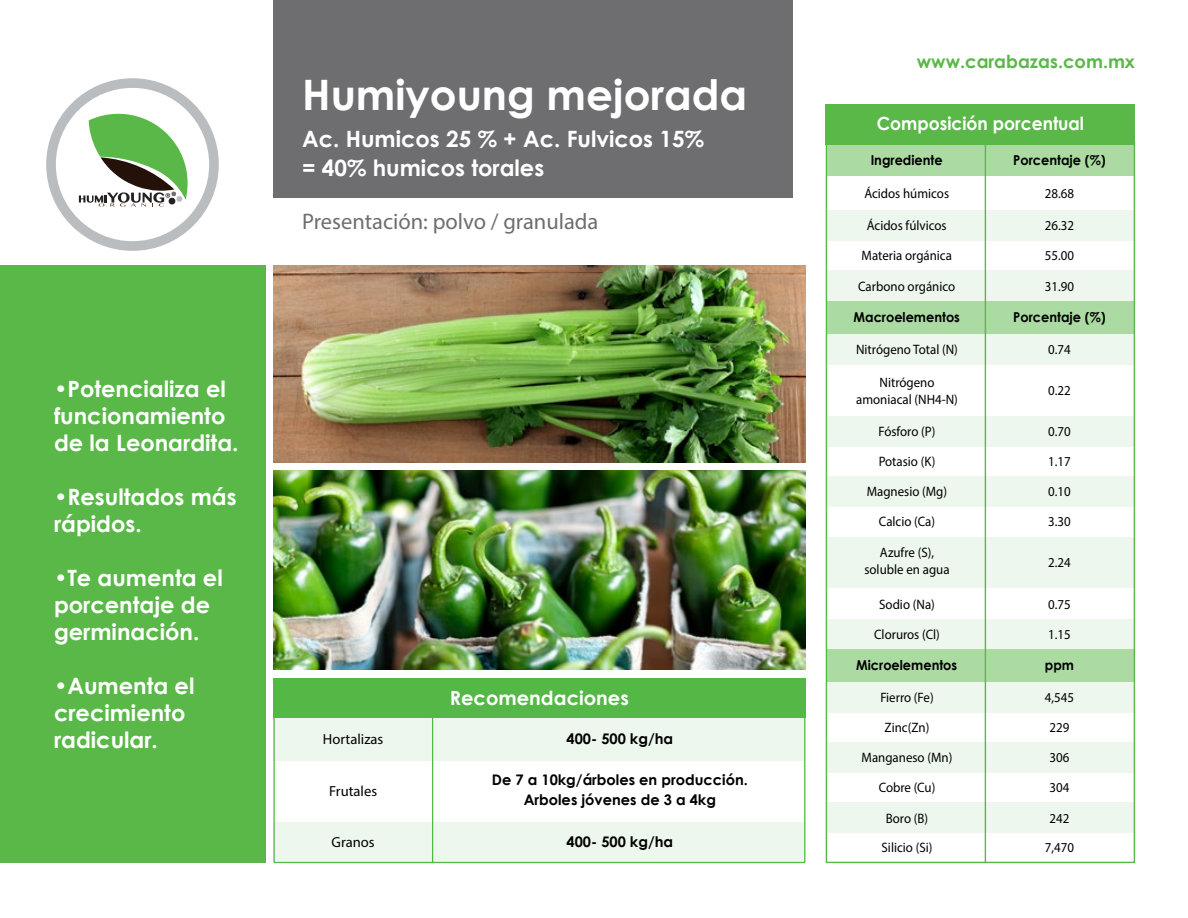
<style>
.page{position:relative;width:1188px;height:918px;background:#fff}
.page>*{position:absolute;margin:0;border:0;box-sizing:border-box;transform-origin:0 0}
.t1{font:700 42px "Century Gothic";color:#fff}
.t2{font:700 22.5px/27px "Century Gothic";color:#fff}
.t3{font:22.5px "Myriad Pro";color:#6e6e70}
.t4{font:700 19.5px "Century Gothic";color:#fff}
.t5{font:700 18.15px "Century Gothic";color:#fff;scale:.95 1}
.t6{font:700 18px "Century Gothic";color:#59b847}
.t7{font:700 14.55px/19.5px "Century Gothic";color:#000;text-align:center}
.t8{font:14.55px "Myriad Pro";color:#000}
.t9{font:13.65px/16.8px "Myriad Pro";color:#000;text-align:center;scale:.95 1}
.t10{font:700 13.65px "Century Gothic";color:#000;scale:.95 1}
</style>
<div class="page">
<div style="left:46px;top:78px;width:173px;height:173px;background:#babdbf;border-radius:50%"></div>
<div style="left:56px;top:88px;width:153px;height:153px;background:#fff;border-radius:50%"></div>
<svg style="left:79px;top:114px;width:109px;height:93px"></svg>
<div style="left:827px;top:210px;width:307px;height:30px;background:#edf7ed"></div>
<div style="left:827px;top:334px;width:308px;height:30px;background:#edf7ed"></div>
<div style="left:827px;top:271px;width:307px;height:30px;background:#edf7ed"></div>
<div style="left:827px;top:416px;width:308px;height:31px;background:#edf7ed"></div>
<div style="left:827px;top:682px;width:308px;height:31px;background:#edf7ed"></div>
<div style="left:827px;top:803px;width:308px;height:30px;background:#edf7ed"></div>
<div style="left:827px;top:537px;width:308px;height:50px;background:#edf7ed"></div>
<div style="left:827px;top:619px;width:308px;height:30px;background:#edf7ed"></div>
<div style="left:827px;top:476px;width:308px;height:31px;background:#edf7ed"></div>
<div style="left:827px;top:742px;width:308px;height:31px;background:#edf7ed"></div>
<div style="left:827px;top:143px;width:307px;height:33px;background:#abdba3"></div>
<div style="left:827px;top:301px;width:308px;height:33px;background:#abdba3"></div>
<div style="left:827px;top:649px;width:308px;height:33px;background:#abdba3"></div>
<div style="left:826px;top:104px;width:309px;height:40px;background:#59b847"></div>
<hr style="left:985px;top:141px;width:1px;height:721px;background:#59b847">
<div style="left:273px;top:679px;width:532px;height:39px;background:#54b847"></div>
<div style="left:274px;top:718px;width:531px;height:43px;background:#edf7ed"></div>
<div style="left:274px;top:822px;width:531px;height:41px;background:#edf7ed"></div>
<hr style="left:432px;top:714px;width:1px;height:148px;background:#54b847">
<hr style="left:274px;top:862px;width:531px;height:1px;background:#54b847">
<hr style="left:273px;top:714px;width:2px;height:148px;background:#54b847">
<hr style="left:804px;top:714px;width:1px;height:148px;background:#54b847">
<img style="left:273px;top:266px;width:532px;height:197px">
<img style="left:273px;top:471px;width:532px;height:199px">
<div style="left:0;top:266px;width:265px;height:597px;background:#59b847"></div>
<div style="left:273px;top:0;width:520px;height:198px;background:#6e6e70"></div>
<h2 class="t2" style="left:54px;top:374px;width:186px">•Potencializa el funcionamiento de la Leonardita.</h2>
<h2 class="t2" style="left:54px;top:482px;width:184px">•Resultados más rápidos.</h2>
<h2 class="t2" style="left:54px;top:563px;width:170px">•Te aumenta el porcentaje de germinación.</h2>
<h2 class="t2" style="left:54px;top:671px;width:142px">•Aumenta el crecimiento radicular.</h2>
<h2 class="t2" style="left:20px;top:496px;width:186px">de la Leonardita.</h2>
<h1 class="t1" style="left:302px;top:63px;width:447px">Humiyoung mejorada</h1>
<h2 class="t2" style="left:302px;top:124px;width:403px;line-height:28.5px">Ac. Humicos 25 % + Ac. Fulvicos 15% = 40% humicos torales</h2>
<h2 class="t3" style="left:302px;top:208px;width:298px">Presentación: polvo / granulada</h2>
<p class="t8" style="left:323px;top:730px;width:62px">Hortalizas</p>
<p class="t8" style="left:329px;top:782px;width:49px">Frutales</p>
<p class="t8" style="left:332px;top:833px;width:45px">Granos</p>
<h3 class="t4" style="left:450px;top:683px;width:181px">Recomendaciones</h3>
<p class="t7" style="left:567px;top:728px;width:108px">400- 500 kg/ha</p>
<p class="t7" style="left:492px;top:770px;width:258px">De 7 a 10kg/árboles en producción.<br>Arboles jóvenes de 3 a 4kg</p>
<p class="t7" style="left:567px;top:831px;width:108px">400- 500 kg/ha</p>
<h3 class="t6" style="left:917px;top:47px;width:220px">www.carabazas.com.mx</h3>
<h3 class="t5" style="left:877px;top:110px;width:220px">Composición porcentual</h3>
<p class="t10" style="left:871px;top:149px;width:77px">Ingrediente</p>
<p class="t10" style="left:1013px;top:149px;width:99px">Porcentaje (%)</p>
<p class="t9" style="left:864px;top:185px;width:91px">Ácidos húmicos</p>
<p class="t9" style="left:867px;top:217px;width:86px">Ácidos fúlvicos</p>
<p class="t9" style="left:1045px;top:185px;width:32px">28.68</p>
<p class="t9" style="left:1045px;top:217px;width:32px">26.32</p>
<p class="t9" style="left:862px;top:247px;width:97px">Materia orgánica</p>
<p class="t9" style="left:1045px;top:247px;width:32px">55.00</p>
<p class="t9" style="left:858px;top:277px;width:104px">Carbono orgánico</p>
<p class="t9" style="left:1045px;top:277px;width:32px">31.90</p>
<p class="t10" style="left:854px;top:307px;width:114px">Macroelementos</p>
<p class="t10" style="left:1013px;top:307px;width:99px">Porcentaje (%)</p>
<p class="t9" style="left:856px;top:341px;width:109px">Nitrógeno Total (N)</p>
<p class="t9" style="left:1048px;top:341px;width:25px">0.74</p>
<p class="t9" style="left:856px;top:374px;width:108px">Nitrógeno amoniacal (NH4-N)</p>
<p class="t9" style="left:1048px;top:382px;width:25px">0.22</p>
<p class="t9" style="left:879px;top:423px;width:61px">Fósforo (P)</p>
<p class="t9" style="left:1048px;top:423px;width:25px">0.70</p>
<p class="t9" style="left:879px;top:452px;width:61px">Potasio (K)</p>
<p class="t9" style="left:1048px;top:452px;width:25px">1.17</p>
<p class="t9" style="left:867px;top:483px;width:86px">Magnesio (Mg)</p>
<p class="t9" style="left:1048px;top:483px;width:25px">0.10</p>
<p class="t9" style="left:879px;top:513px;width:61px">Calcio (Ca)</p>
<p class="t9" style="left:1048px;top:513px;width:25px">3.30</p>
<p class="t9" style="left:864px;top:544px;width:91px">Azufre (S), soluble en agua</p>
<p class="t9" style="left:1048px;top:554px;width:25px">2.24</p>
<p class="t9" style="left:879px;top:596px;width:60px">Sodio (Na)</p>
<p class="t9" style="left:1048px;top:596px;width:25px">0.75</p>
<p class="t9" style="left:874px;top:626px;width:71px">Cloruros (Cl)</p>
<p class="t9" style="left:1048px;top:626px;width:25px">1.15</p>
<p class="t10" style="left:856px;top:655px;width:108px">Microelementos</p>
<p class="t10" style="left:1045px;top:655px;width:32px">ppm</p>
<p class="t9" style="left:880px;top:689px;width:58px">Fierro (Fe)</p>
<p class="t9" style="left:1045px;top:689px;width:32px">4,545</p>
<p class="t9" style="left:885px;top:718px;width:49px">Zinc(Zn)</p>
<p class="t9" style="left:1050px;top:718px;width:22px">229</p>
<p class="t9" style="left:862px;top:749px;width:97px">Manganeso (Mn)</p>
<p class="t9" style="left:1050px;top:749px;width:22px">306</p>
<p class="t9" style="left:879px;top:779px;width:61px">Cobre (Cu)</p>
<p class="t9" style="left:1050px;top:779px;width:22px">304</p>
<p class="t9" style="left:886px;top:809px;width:46px">Boro (B)</p>
<p class="t9" style="left:1050px;top:809px;width:22px">242</p>
<p class="t9" style="left:882px;top:839px;width:55px">Silicio (Si)</p>
<p class="t9" style="left:1045px;top:839px;width:32px">7,470</p>
</div>
